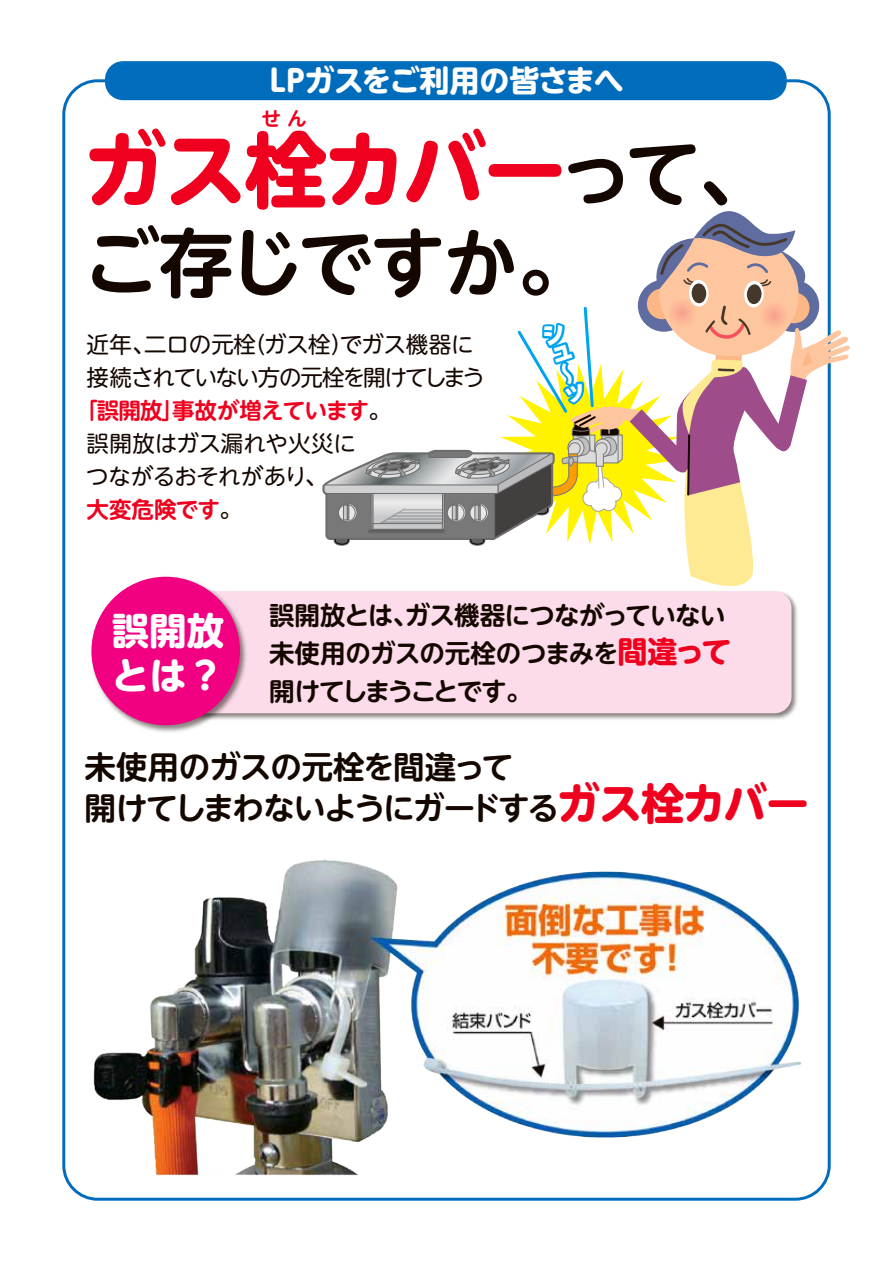
<style>
.page{position:relative;width:893px;height:1263px;background:#fff}
.page>*{position:absolute;margin:0;border:0;box-sizing:border-box;transform-origin:0 0}
.t1{font:700 82.5px "UD Shin M Go Pro";letter-spacing:-.025em;color:#ef001e}
.t2{font:700 75px "UD Shin M Go Pro De";letter-spacing:-.04em;color:#140700}
.t3{font:700 37.5px/45px "UD Shin M Go Pro";color:#fff}
.t4{font:700 31.5px/40.5px "UD Shin M Go Pro De";letter-spacing:-.035em;color:#140700}
.t5{font:700 30px "UD Shin M Go Pro";letter-spacing:-.045em;color:#fff}
.t6{font:700 25.5px/37.5px "UD Shin M Go Pro De";letter-spacing:-.03em;color:#140700}
.t7{font:22.5px/33px "UD Shin M Go Pro";letter-spacing:-.025em;color:#140700}
.t8{font:22.5px/33px "UD Shin M Go Pro";letter-spacing:-.05em;color:#140700}
.t9{font:700 22.5px "UD Shin M Go Pro De";letter-spacing:-.03em;color:#ef001e}
.t10{font:700 19.5px "UD Shin M Go Pro De";color:#ef001e}
.s1{font-family:"UD Shin M Go Pro De";font-size:75px;color:#140700}
.s2{font-family:"UD Shin M Go Pro";font-weight:400;color:#140700}
.s3{font-family:"UD Shin M Go Pro";font-size:30px;color:#ef001e}
.s4{font-family:"UD Shin M Go Pro";font-size:43.2px;color:#ef001e}
</style>
<div class="page">
<div style="left:105px;top:61px;width:682px;height:39px;background:#006cbc;border-radius:18px"></div>
<img style="left:93px;top:808px;width:736px;height:380px">
<img style="left:250px;top:599px;width:548px;height:121px">
<div style="left:250px;top:591px;width:542px;height:122px;background:#fcdbea"></div>
<img style="left:92px;top:576px;width:158px;height:156px">
<div style="left:91px;top:577px;width:149px;height:148px;background:#f10082;border-radius:50%"></div>
<svg style="left:321px;top:210px;width:529px;height:389px"></svg>
<p class="t5" style="left:263px;top:56px;width:362px">ＬＰガスをご利用の皆さまへ</p>
<h1 class="t1" style="left:84px;top:103px;width:692px">ガス栓カバー<span class="s1">って、</span></h1>
<h2 class="t2" style="left:84px;top:202px;width:511px">ご存じですか。</h2>
<p class="t10" style="left:261px;top:103px;width:47px">せん</p>
<p class="t7" style="left:244px;top:326px;width:231px">（ガス栓でガス機器に</p>
<p class="t7" style="left:330px;top:326px;width:24px">）</p>
<p class="t8" style="left:87px;top:326px;width:400px">近年､二ロの元栓<br>接続されていない方の元栓を開けてしまう</p>
<p class="t9" style="left:87px;top:392px;width:306px">｢誤開放｣事故が増えています<span class="s2">。</span></p>
<p class="t7" style="left:86px;top:425px;width:271px">誤開放はガス漏れや火災につながるおそれがあり、</p>
<p class="t9" style="left:87px;top:491px;width:157px">大変危険です<span class="s2">。</span></p>
<h3 class="t3" style="left:112px;top:607px;width:114px">誤開放とは?</h3>
<p class="t6" style="left:269px;top:596px;width:464px">誤開放とは､ガス機器につながっていない未使用のガスの元栓のつまみを<span class="s3">間違って</span>開けてしまうことです。</p>
<p class="t4" style="left:85px;top:746px;width:726px">未使用のガスの元栓を間違って<br>開けてしまわないようにガードする<span class="s4">ガス栓カバー</span></p>
</div>
